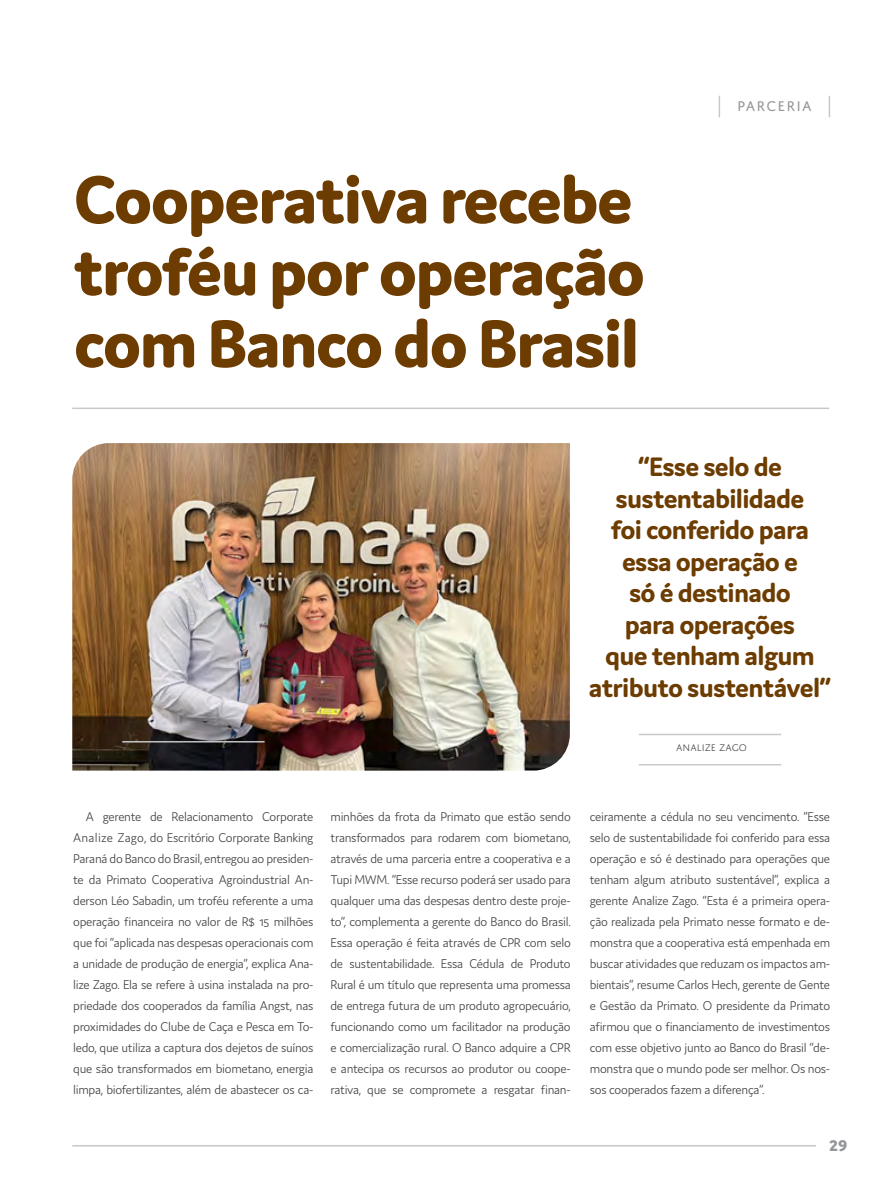
<style>
.page{position:relative;width:893px;height:1191px;background:#fff}
.page>*{position:absolute;margin:0;border:0;box-sizing:border-box;transform-origin:0 0}
.t1{font:800 72px/72px "Domus";letter-spacing:-.025em;color:#6c3c01}
.t2{font:700 28.5px/31.5px "Domus";letter-spacing:-.025em;color:#6c3c01;text-align:center}
.t3{font:700 16.5px "Domus Titling";color:#939598}
.t4{font:15px "Domus Titling";letter-spacing:.075em;color:#939598}
.t5{font:300 13.5px/21px "Domus";letter-spacing:-.02em;color:#414042;text-align:justify}
.t6{font:300 10.2px "Domus Titling";color:#414042}
</style>
<div class="page">
<hr style="left:72px;top:1145px;width:744px;height:1px;background:#c5c7c9">
<svg style="left:719px;top:96px;width:1px;height:21px"></svg>
<svg style="left:829px;top:96px;width:1px;height:21px"></svg>
<hr style="left:73px;top:407px;width:755px;height:2px;background:#c7c8ca">
<img style="left:72px;top:443px;width:498px;height:327px">
<hr style="left:639px;top:733px;width:142px;height:2px;background:#c7c8ca">
<hr style="left:639px;top:764px;width:142px;height:1px;background:#c7c8ca">
<hr style="left:122px;top:741px;width:143px;height:1px;background:#c7c8ca">
<h1 class="t1" style="left:74px;top:163px;width:573px">Cooperativa recebe troféu por operação com Banco do Brasil</h1>
<p class="t4" style="left:737px;top:97px;width:76px">PARCERIA</p>
<h2 class="t2" style="left:589px;top:451px;width:244px">“Esse selo de sustentabilidade<br>foi conferido para essa operação e<br>só é destinado<br>para operações<br>que tenham algum atributo sustentável”</h2>
<p class="t6" style="left:676px;top:742px;width:72px">ANALIZE ZAGO</p>
<p class="t5" style="left:73px;top:805px;width:242px;text-indent:13px">A gerente de Relacionamento Corporate Analize Zago, do Escritório Corporate Banking Paraná do Banco do Brasil, entregou ao presiden&shy;te da Primato Cooperativa Agroindustrial An&shy;derson Léo Sabadin, um troféu referente a uma operação financeira no valor de R$ 15 milhões que foi “aplicada nas despesas operacionais com a unidade de produção de energia”, explica Ana&shy;lize Zago. Ela se refere à usina instalada na pro&shy;priedade dos cooperados da família Angst, nas proximidades do Clube de Caça e Pesca em To&shy;ledo, que utiliza a captura dos dejetos de suínos que são transformados em biometano, energia limpa, biofertilizantes, além de abastecer os ca-</p>
<p class="t5" style="left:330px;top:805px;width:242px">minhões da frota da Primato que estão sendo transformados para rodarem com biometano, através de uma parceria entre a cooperativa e a Tupi MWM. “Esse recurso poderá ser usado para qualquer uma das despesas dentro deste proje&shy;to”, complementa a gerente do Banco do Brasil.<br>Essa operação é feita através de CPR com selo de sustentabilidade. Essa Cédula de Produto Rural é um título que representa uma promessa de entrega futura de um produto agropecuário, funcionando como um facilitador na produção e comercialização rural. O Banco adquire a CPR e antecipa os recursos ao produtor ou coope&shy;rativa, que se compromete a resgatar finan-</p>
<p class="t5" style="left:590px;top:805px;width:242px">ceiramente a cédula no seu vencimento. “Esse selo de sustentabilidade foi conferido para essa operação e só é destinado para operações que tenham algum atributo sustentável”, explica a gerente Analize Zago. “Esta é a primeira opera&shy;ção realizada pela Primato nesse formato e de&shy;monstra que a cooperativa está empenhada em buscar atividades que reduzam os impactos am&shy;bientais”, resume Carlos Hech, gerente de Gente e Gestão da Primato. O presidente da Primato afirmou que o financiamento de investimentos com esse objetivo junto ao Banco do Brasil “de&shy;monstra que o mundo pode ser melhor. Os nos&shy;sos cooperados fazem a diferença”.</p>
<p class="t3" style="left:829px;top:1135px;width:20px">29</p>
</div>
